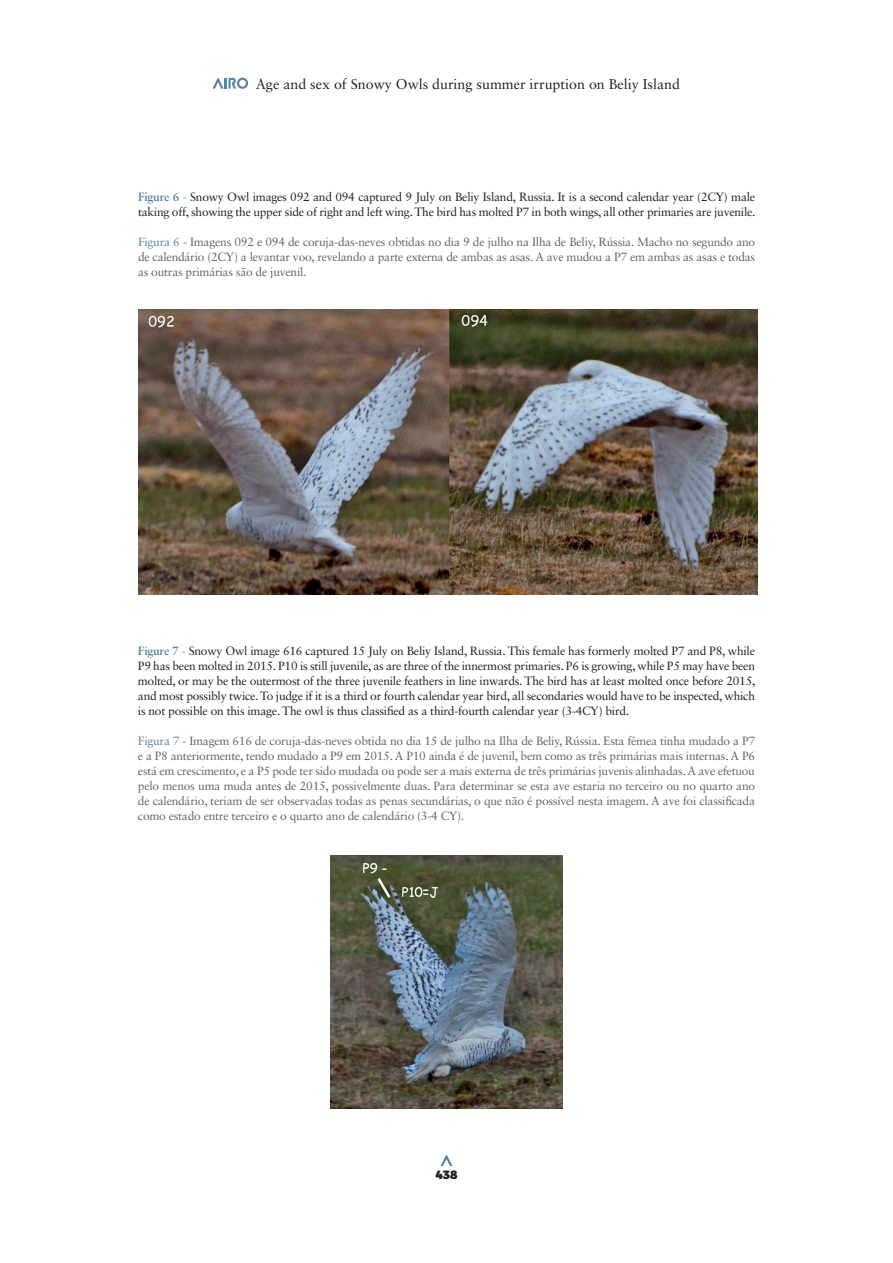
<style>
.page{position:relative;width:893px;height:1263px;background:#fff}
.page>*{position:absolute;margin:0;border:0;box-sizing:border-box;transform-origin:0 0}
.t1{font:14.25px "Sabon LT Std";color:#231f20}
.t2{font:12px/15px "Sabon LT Std";letter-spacing:-.02em;color:#636366;text-align:justify}
.t3{font:12px/15px "Sabon LT Std";letter-spacing:-.02em;color:#231f20}
.t4{font:900 12px "Montserrat";color:#231f20}
.s1{font-weight:700;color:#5984a0}
.s2{color:#67a3b1}
.s3{color:#5984a0}
</style>
<div class="page">
<svg style="left:212px;top:78px;width:36px;height:11px"></svg>
<svg style="left:440px;top:1155px;width:12px;height:11px"></svg>
<img style="left:138px;top:309px;width:619px;height:286px">
<img style="left:331px;top:855px;width:231px;height:253px">
<p class="t1" style="left:256px;top:75px;width:426px">Age and sex of Snowy Owls during summer irruption on Beliy Island</p>
<p class="t3" style="left:138px;top:189px;width:619px"><span class="s1">Figure 6</span> <span class="s2">-</span> Snowy Owl images 092 and 094 captured 9 July on Beliy Island, Russia. It is a second calendar year (2CY) male taking off, showing the upper side of right and left wing. The bird has molted P7 in both wings, all other primaries are juvenile.</p>
<p class="t2" style="left:138px;top:234px;width:619px"><span class="s3">Figura 6</span> - Imagens 092 e 094 de coruja-das-neves obtidas no dia 9 de julho na Ilha de Beliy, Rússia. Macho no segundo ano de calendário (2CY) a levantar voo, revelando a parte externa de ambas as asas. A ave mudou a P7 em ambas as asas e todas as outras primárias são de juvenil.</p>
<p class="t3" style="left:138px;top:644px;width:619px;text-align:justify"><span class="s1">Figure 7</span> <span class="s2">-</span> Snowy Owl image 616 captured 15 July on Beliy Island, Russia. This female has formerly molted P7 and P8, while P9 has been molted in 2015. P10 is still juvenile, as are three of the innermost primaries. P6 is growing, while P5 may have been molted, or may be the outermost of the three juvenile feathers in line inwards. The bird has at least molted once before 2015, and most possibly twice. To judge if it is a third or fourth calendar year bird, all secondaries would have to be inspected, which is not possible on this image. The owl is thus classified as a third-fourth calendar year (3-4CY) bird.</p>
<p class="t2" style="left:138px;top:734px;width:619px"><span class="s3">Figura 7</span> - Imagem 616 de coruja-das-neves obtida no dia 15 de julho na Ilha de Beliy, Rússia. Esta fêmea tinha mudado a P7 e a P8 anteriormente, tendo mudado a P9 em 2015. A P10 ainda é de juvenil, bem como as três primárias mais internas. A P6 está em crescimento, e a P5 pode ter sido mudada ou pode ser a mais externa de três primárias juvenis alinhadas. A ave efetuou pelo menos uma muda antes de 2015, possivelmente duas. Para determinar se esta ave estaria no terceiro ou no quarto ano de calendário, teriam de ser observadas todas as penas secundárias, o que não é possível nesta imagem. A ave foi classificada como estado entre terceiro e o quarto ano de calendário (3-4 CY).</p>
<p class="t4" style="left:435px;top:1167px;width:24px">438</p>
</div>
